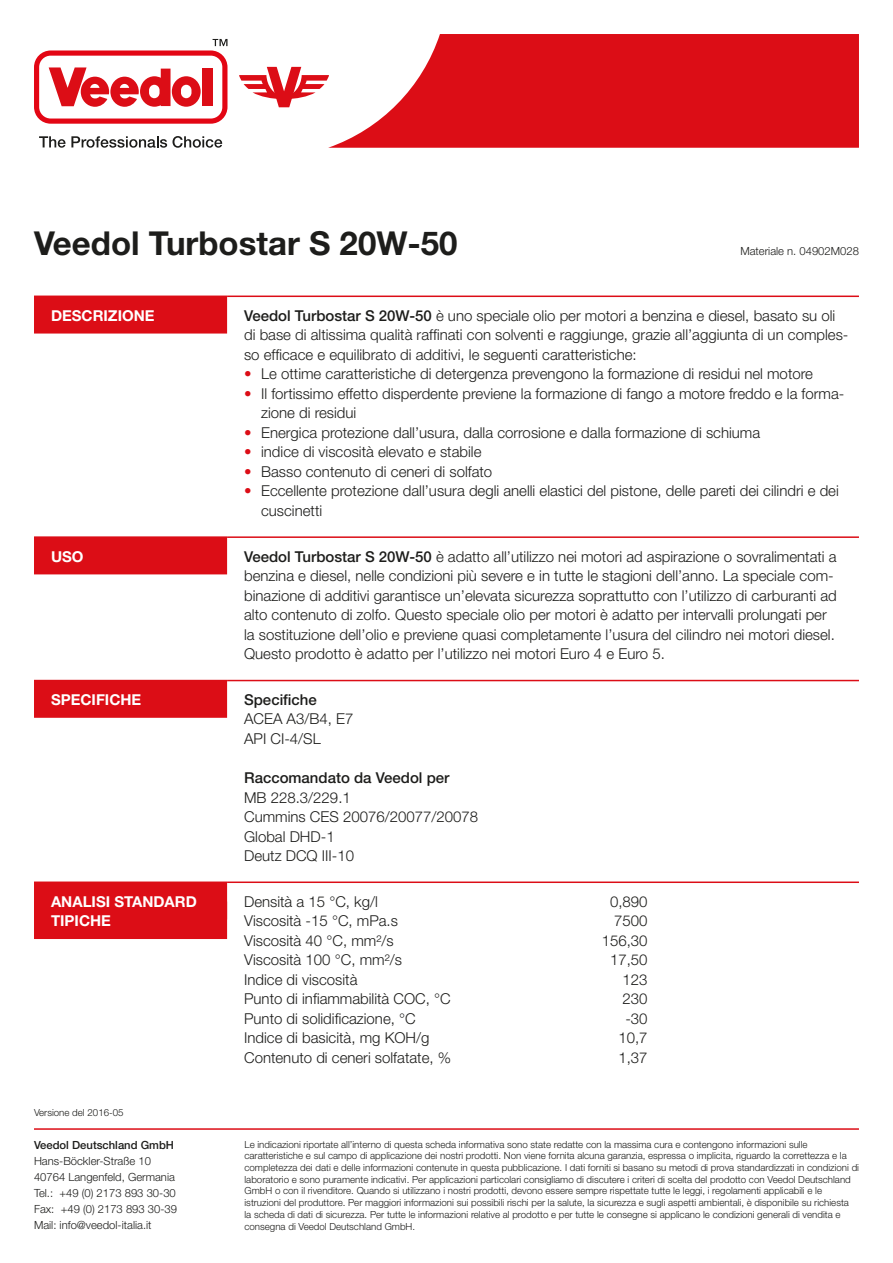
<style>
.page{position:relative;width:893px;height:1263px;background:#fff}
.page>*{position:absolute;margin:0;border:0;box-sizing:border-box;transform-origin:0 0}
.t1{font:700 33px "Helvetica Neue";color:#1d1d1b}
.t2{font:300 15px/19.5px "Helvetica Neue";color:#1d1d1b}
.t3{font:700 15px/19.5px "Helvetica Neue";color:#fff}
.t4{font:500 15px "Helvetica Neue";color:#1d1d1b}
.t5{font:300 11.25px/16px "Helvetica Neue";color:#1d1d1b}
.t6{font:500 11.25px "Helvetica Neue";color:#1d1d1b}
.t7{font:300 9.75px/11.7px "Helvetica Neue";color:#1d1d1b}
.s1{font-weight:500}
.s2{color:#dc0d16}
</style>
<div class="page">
<svg style="left:239px;top:67px;width:89px;height:40px"></svg>
<svg style="left:34px;top:39px;width:193px;height:85px"></svg>
<svg style="left:39px;top:136px;width:183px;height:12px"></svg>
<svg style="left:328px;top:34px;width:531px;height:114px;background:#e02f37"></svg>
<hr style="left:34px;top:1128px;width:825px;height:2px;background:#dc0d16">
<hr style="left:34px;top:536px;width:193px;height:2px;background:#dc0d16">
<hr style="left:227px;top:536px;width:632px;height:2px;background:#dc0d16">
<hr style="left:227px;top:680px;width:632px;height:1px;background:#dc0d16">
<hr style="left:34px;top:881px;width:193px;height:2px;background:#dc0d16">
<hr style="left:227px;top:881px;width:632px;height:2px;background:#dc0d16">
<hr style="left:227px;top:296px;width:632px;height:1px;background:#dc0d16">
<div style="left:34px;top:296px;width:193px;height:38px;background:#dc0d16"></div>
<div style="left:34px;top:537px;width:193px;height:37px;background:#dc0d16"></div>
<div style="left:34px;top:680px;width:193px;height:38px;background:#dc0d16"></div>
<div style="left:34px;top:882px;width:193px;height:37px;background:#dc0d16"></div>
<div style="left:34px;top:901px;width:193px;height:38px;background:#dc0d16"></div>
<h1 class="t1" style="left:34px;top:223px;width:425px">VEEDOL TURBOSTAR S 20W-50</h1>
<p class="t5" style="left:740px;top:243px;width:120px">Materiale n. 04902M028</p>
<p class="t3" style="left:51px;top:305px;width:105px">DESCRIZIONE</p>
<p class="t2" style="left:244px;top:305px;width:606px"><span class="s1">Veedol Turbostar S 20W-50</span> è uno speciale olio per motori a benzina e diesel, basato su oli di base di altissima qualità raffinati con solventi e raggiunge, grazie all’aggiunta di un comples&shy;so efficace e equilibrato di additivi, le seguenti caratteristiche:</p>
<p class="t2" style="left:244px;top:364px;width:570px"><span class="s2">•</span> Le ottime caratteristiche di detergenza prevengono la formazione di residui nel motore</p>
<p class="t2" style="left:261px;top:383px;width:585px;text-indent:-17px"><span class="s2">•</span> Il fortissimo effetto disperdente previene la formazione di fango a motore freddo e la forma&shy;zione di residui</p>
<p class="t2" style="left:244px;top:422px;width:518px"><span class="s2">•</span> Energica protezione dall’usura, dalla corrosione e dalla formazione di schiuma</p>
<p class="t2" style="left:244px;top:442px;width:239px"><span class="s2">•</span> indice di viscosità elevato e stabile</p>
<p class="t2" style="left:244px;top:461px;width:250px"><span class="s2">•</span> Basso contenuto di ceneri di solfato</p>
<p class="t2" style="left:261px;top:481px;width:579px;text-indent:-17px"><span class="s2">•</span> Eccellente protezione dall’usura degli anelli elastici del pistone, delle pareti dei cilindri e dei cuscinetti</p>
<p class="t3" style="left:51px;top:546px;width:34px">USO</p>
<p class="t2" style="left:244px;top:546px;width:594px"><span class="s1">Veedol Turbostar S 20W-50</span> è adatto all’utilizzo nei motori ad aspirazione o sovralimentati a benzina e diesel, nelle condizioni più severe e in tutte le stagioni dell’anno. La speciale com&shy;binazione di additivi garantisce un’elevata sicurezza soprattutto con l’utilizzo di carburanti ad alto contenuto di zolfo. Questo speciale olio per motori è adatto per intervalli prolungati per la sostituzione dell’olio e previene quasi completamente l’usura del cilindro nei motori diesel.<br>Questo prodotto è adatto per l’utilizzo nei motori Euro 4 e Euro 5.</p>
<p class="t3" style="left:51px;top:690px;width:92px">SPECIFICHE</p>
<p class="t4" style="left:244px;top:691px;width:74px">Specifiche</p>
<p class="t2" style="left:244px;top:709px;width:111px">ACEA A3/B4, E7<br>API CI-4/SL</p>
<p class="t4" style="left:244px;top:769px;width:207px">Raccomandato da Veedol per</p>
<p class="t2" style="left:244px;top:787px;width:235px">MB 228.3/229.1<br>Cummins CES 20076/20077/20078<br>Global DHD-1<br>Deutz DCQ III-10</p>
<p class="t3" style="left:51px;top:891px;width:145px">ANALISI STANDARD<br>TIPICHE</p>
<p class="t2" style="left:244px;top:891px;width:135px">Densità a 15 °C, kg/l</p>
<p class="t2" style="left:610px;top:891px;width:39px">0,890</p>
<p class="t2" style="left:244px;top:911px;width:155px">Viscosità -15 °C, mPa.s</p>
<p class="t2" style="left:614px;top:911px;width:35px">7500</p>
<p class="t2" style="left:244px;top:930px;width:151px">Viscosità 40 °C, mm²/s</p>
<p class="t2" style="left:602px;top:930px;width:47px">156,30</p>
<p class="t2" style="left:244px;top:950px;width:159px">Viscosità 100 °C, mm²/s</p>
<p class="t2" style="left:610px;top:950px;width:39px">17,50</p>
<p class="t2" style="left:244px;top:969px;width:115px">Indice di viscosità</p>
<p class="t2" style="left:623px;top:969px;width:27px">123</p>
<p class="t2" style="left:244px;top:989px;width:208px">Punto di infiammabilità COC, °C</p>
<p class="t2" style="left:623px;top:989px;width:27px">230</p>
<p class="t2" style="left:244px;top:1008px;width:173px">Punto di solidificazione, °C</p>
<p class="t2" style="left:625px;top:1008px;width:24px">-30</p>
<p class="t2" style="left:244px;top:1028px;width:187px">Indice di basicità, mg KOH/g</p>
<p class="t2" style="left:618px;top:1028px;width:31px">10,7</p>
<p class="t2" style="left:244px;top:1047px;width:208px">Contenuto di ceneri solfatate, %</p>
<p class="t2" style="left:618px;top:1047px;width:31px">1,37</p>
<p class="t7" style="left:34px;top:1106px;width:91px">Versione del 2016-05</p>
<p class="t6" style="left:34px;top:1138px;width:142px">Veedol Deutschland GmbH</p>
<p class="t5" style="left:34px;top:1152px;width:145px">Hans-Böckler-Straße 10<br>40764 Langenfeld, Germania<br>Tel.: +49 (0) 2173 893 30-30<br>Fax: +49 (0) 2173 893 30-39<br>Mail: info@veedol-italia.it</p>
<p class="t7" style="left:244px;top:1138px;width:616px">Le indicazioni riportate all’interno di questa scheda informativa sono state redatte con la massima cura e contengono informazioni sulle caratteristiche e sul campo di applicazione dei nostri prodotti. Non viene fornita alcuna garanzia, espressa o implicita, riguardo la correttezza e la completezza dei dati e delle informazioni contenute in questa pubblicazione. I dati forniti si basano su metodi di prova standardizzati in condizioni di laboratorio e sono puramente indicativi. Per applicazioni particolari consigliamo di discutere i criteri di scelta del prodotto con Veedol Deutschland GmbH o con il rivenditore. Quando si utilizzano i nostri prodotti, devono essere sempre rispettate tutte le leggi, i regolamenti applicabili e le istruzioni del produttore. Per maggiori informazioni sui possibili rischi per la salute, la sicurezza e sugli aspetti ambientali, è disponibile su richiesta<br>la scheda di dati di sicurezza. Per tutte le informazioni relative al prodotto e per tutte le consegne si applicano le condizioni generali di vendita e consegna di Veedol Deutschland GmbH.</p>
</div>
